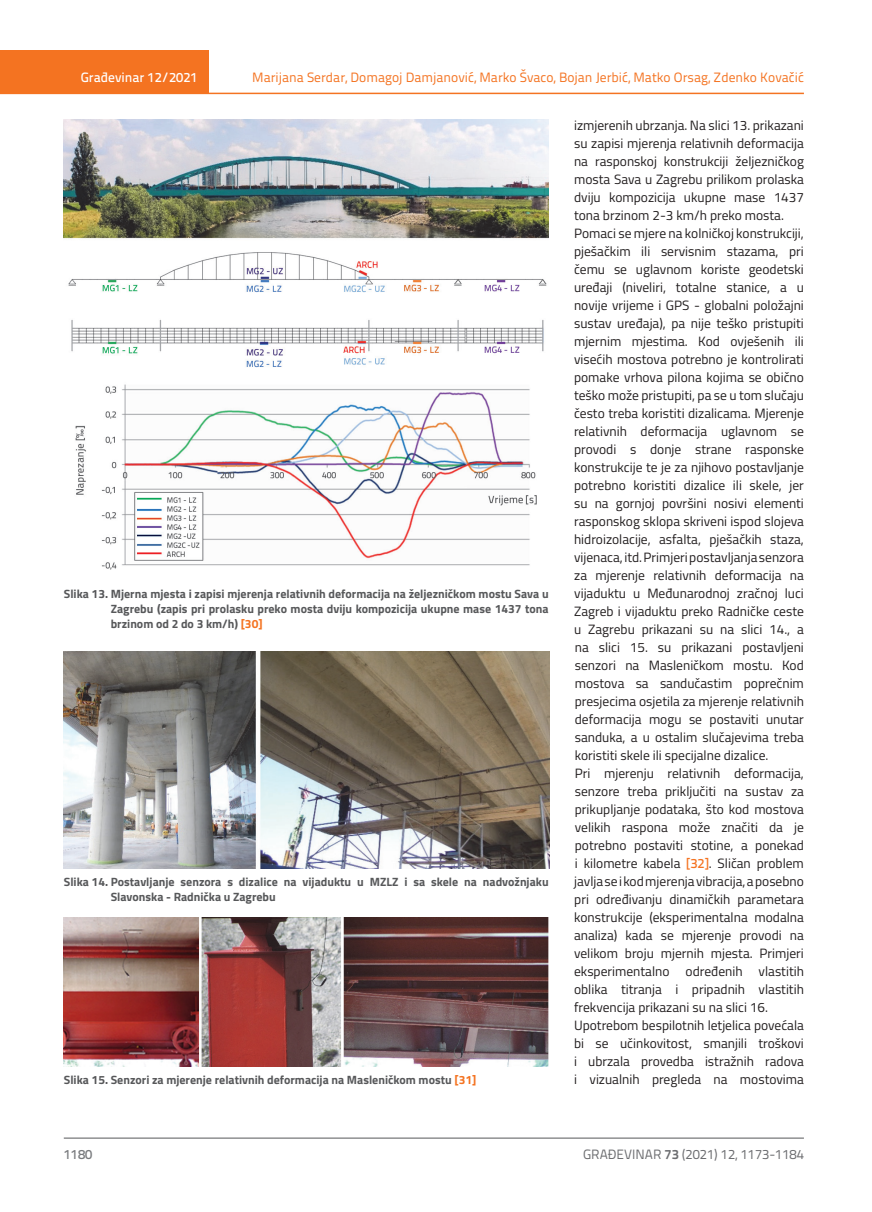
<style>
.page{position:relative;width:872px;height:1212px;background:#fff}
.page>*{position:absolute;margin:0;border:0;box-sizing:border-box;transform-origin:0 0}
.t1{font:13.5px/18px "Titillium";color:#231f20}
.t2{font:13.5px "Titillium Text 22 L";color:#f47321}
.t3{font:13.5px "Titillium Text 22 L";color:#6c6d70}
.t4{font:500 13.5px "Titillium Text 22 L";color:#fff}
.t5{font:500 13.5px "Titillium Text 22 L";color:#787a7d}
.t6{font:700 12px/15px "Titillium";color:#57585a;text-align:justify}
.s1{font-family:"Titillium Text 22 L";font-weight:500;color:#f47321}
.s2{color:#f47321}
.s3{font-weight:700}
</style>
<div class="page">
<div style="left:0;top:50px;width:208px;height:44px;background:#f47321"></div>
<hr style="left:0;top:93px;width:804px;height:1px;background:#f47321">
<hr style="left:64px;top:1138px;width:740px;height:1px;background:#57585a">
<img style="left:64px;top:120px;width:484px;height:450px">
<img style="left:64px;top:651px;width:485px;height:218px">
<img style="left:64px;top:918px;width:484px;height:149px">
<p class="t2" style="left:252px;top:68px;width:553px">Marijana Serdar, Domagoj Damjanović, Marko Švaco, Bojan Jerbić, Matko Orsag, Zdenko Kovačić</p>
<p class="t1" style="left:574px;top:115px;width:231px">izmjerenih ubrzanja. Na slici 13. prikazani su zapisi mjerenja relativnih deformacija na rasponskoj konstrukciji željezničkog mosta Sava u Zagrebu prilikom prolaska dviju kompozicija ukupne mase 1437 tona brzinom 2-3 km/h preko mosta.<br>Pomaci se mjere na kolničkoj konstrukciji, pješačkim ili servisnim stazama, pri čemu se uglavnom koriste geodetski uređaji (niveliri, totalne stanice, a u novije vrijeme i GPS - globalni položajni sustav uređaja), pa nije teško pristupiti mjernim mjestima. Kod ovješenih ili visećih mostova potrebno je kontrolirati pomake vrhova pilona kojima se obično teško može pristupiti, pa se u tom slučaju često treba koristiti dizalicama. Mjerenje relativnih deformacija uglavnom se provodi s donje strane rasponske konstrukcije te je za njihovo postavljanje potrebno koristiti dizalice ili skele, jer su na gornjoj površini nosivi elementi rasponskog sklopa skriveni ispod slojeva hidroizolacije, asfalta, pješačkih staza, vijenaca, itd. Primjeri postavljanja senzora za mjerenje relativnih deformacija na vijaduktu u Međunarodnoj zračnoj luci Zagreb i vijaduktu preko Radničke ceste u Zagrebu prikazani su na slici 14., a na slici 15. su prikazani postavljeni senzori na Masleničkom mostu. Kod mostova sa sandučastim poprečnim presjecima osjetila za mjerenje relativnih deformacija mogu se postaviti unutar sanduka, a u ostalim slučajevima treba koristiti skele ili specijalne dizalice.<br>Pri mjerenju relativnih deformacija, senzore treba priključiti na sustav za prikupljanje podataka, što kod mostova velikih raspona može značiti da je potrebno postaviti stotine, a ponekad i kilometre kabela <span class="s1">[32]</span>. Sličan problem javlja se i kod mjerenja vibracija, a posebno pri određivanju dinamičkih parametara konstrukcije (eksperimentalna modalna analiza) kada se mjerenje provodi na velikom broju mjernih mjesta. Primjeri eksperimentalno određenih vlastitih oblika titranja i pripadnih vlastitih frekvencija prikazani su na slici 16.<br>Upotrebom bespilotnih letjelica povećala bi se učinkovitost, smanjili troškovi i ubrzala provedba istražnih radova i vizualnih pregleda na mostovima</p>
<p class="t4" style="left:81px;top:67px;width:118px">Građevinar 12/2021</p>
<p class="t6" style="left:111px;top:586px;width:439px;text-indent:-47px">Slika 13. Mjerna mjesta i zapisi mjerenja relativnih deformacija na željezničkom mostu Sava u Zagrebu (zapis pri prolasku preko mosta dviju kompozicija ukupne mase 1437 tona brzinom od 2 do 3 km/h) <span class="s2">[30]</span></p>
<p class="t6" style="left:111px;top:874px;width:439px;text-indent:-47px">Slika 14. Postavljanje senzora s dizalice na vijaduktu u MZLZ i sa skele na nadvožnjaku<br>Slavonska - Radnička u Zagrebu</p>
<p class="t6" style="left:64px;top:1072px;width:414px">Slika 15. Senzori za mjerenje relativnih deformacija na Masleničkom mostu <span class="s2">[31]</span></p>
<p class="t5" style="left:64px;top:1144px;width:30px">1180</p>
<p class="t3" style="left:583px;top:1144px;width:222px">GRAĐEVINAR <span class="s3">73</span> (2021) 12, 1173-1184</p>
</div>
